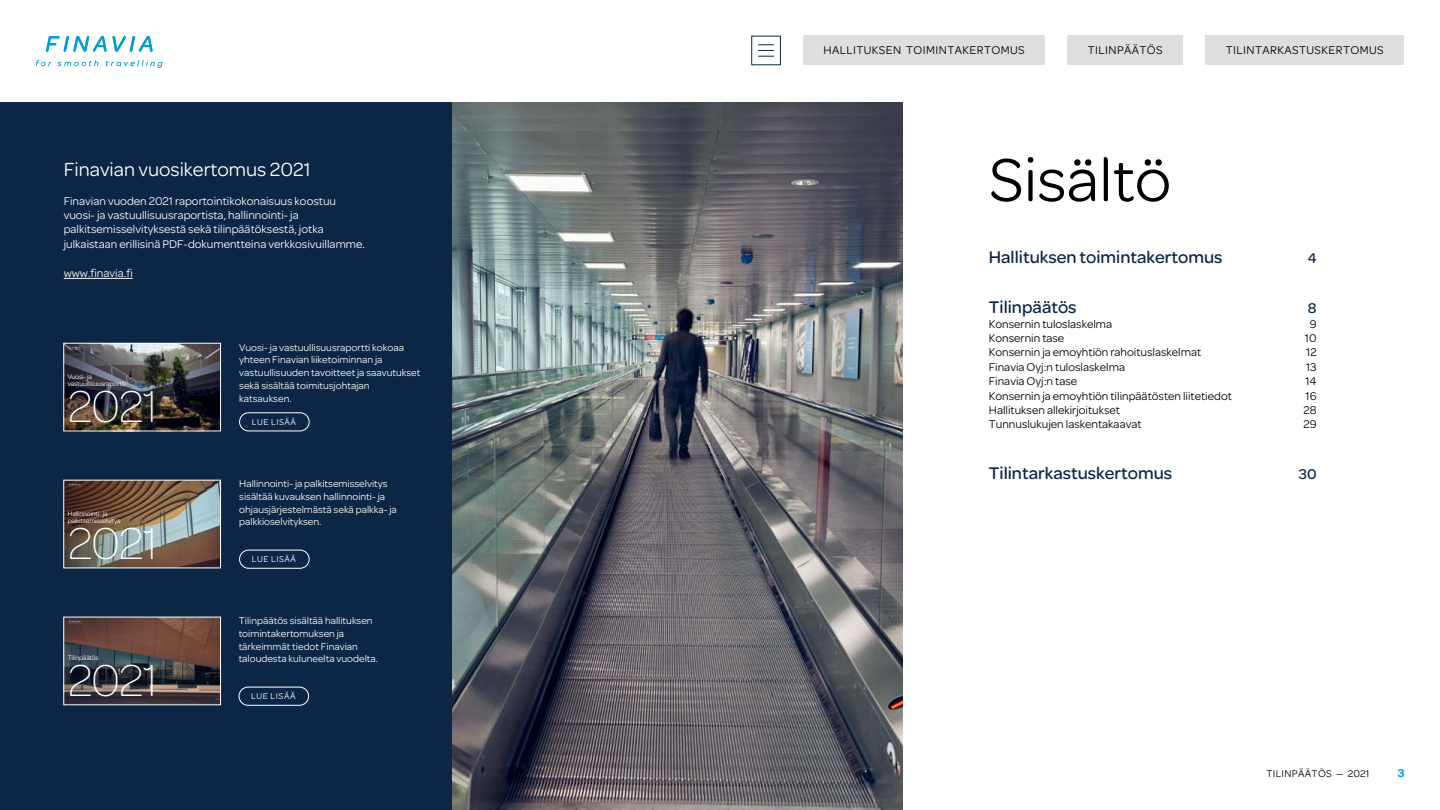
<style>
.page{position:relative;width:1440px;height:810px;background:#fff}
.page>*{position:absolute;margin:0;border:0;box-sizing:border-box;transform-origin:0 0}
.t1{font:64.5px "Omnes";color:#000}
.t2{font:200 47.85px "Omnes";letter-spacing:-.025em;color:#fff}
.t3{font:20.25px "Omnes";color:#fff}
.Sislu{font:500 18px "Omnes";color:#0c2645}
.Sislu-2{font:500 15px "Omnes";color:#0c2645}
.Sislu-3{font:12px "Omnes";color:#000}
.t4{font:12px/14.4px "Omnes";color:#fff}
.Sislu-4{font:12px "Omnes";letter-spacing:.035em;color:#000}
.t5{font:600 12px "Omnes";color:#009ed9}
.t6{font:10.5px/12.8px "Omnes";color:#fff}
.t7{font:10.5px "Omnes";letter-spacing:.035em;color:#000}
.t8{font:9px "Omnes";letter-spacing:.065em;color:#fff}
.t9{font:7.05px/7.2px "Omnes";letter-spacing:-.025em;color:#fff}
</style>
<div class="page">
<img style="left:451px;top:102px;width:451px;height:708px">
<div style="left:0;top:102px;width:451px;height:708px;background:#0c2645"></div>
<hr style="left:64px;top:278px;width:69px;height:1px;background:#fff">
<div style="left:239px;top:412px;width:70px;height:19px;border:1px solid #fff;border-radius:9px"></div>
<div style="left:239px;top:550px;width:70px;height:19px;border:1px solid #fff;border-radius:9px"></div>
<div style="left:239px;top:687px;width:70px;height:19px;border:1px solid #fff;border-radius:9px"></div>
<img style="left:190px;top:345px;width:29px;height:84px">
<img style="left:66px;top:345px;width:124px;height:84px">
<svg style="left:68px;top:347px;width:14px;height:4px"></svg>
<div style="left:64px;top:343px;width:157px;height:88px;border:1px solid #fff"></div>
<img style="left:153px;top:619px;width:66px;height:48px">
<svg style="left:66px;top:619px;width:87px;height:48px;background:#574543"></svg>
<svg style="left:66px;top:667px;width:153px;height:36px;background:#3c373c"></svg>
<svg style="left:68px;top:621px;width:14px;height:4px"></svg>
<div style="left:67px;top:655px;width:32px;height:8px;background:#000;opacity:.2"></div>
<img style="left:202px;top:482px;width:17px;height:84px">
<img style="left:66px;top:482px;width:136px;height:84px">
<svg style="left:68px;top:484px;width:14px;height:4px"></svg>
<svg style="left:36px;top:60px;width:15px;height:6px"></svg>
<svg style="left:58px;top:60px;width:40px;height:6px"></svg>
<svg style="left:106px;top:60px;width:56px;height:8px"></svg>
<svg style="left:46px;top:36px;width:107px;height:16px"></svg>
<div style="left:803px;top:36px;width:242px;height:29px;background:#dddede"></div>
<div style="left:1206px;top:36px;width:198px;height:29px;background:#dddede"></div>
<div style="left:1068px;top:36px;width:115px;height:29px;background:#dddede"></div>
<svg style="left:759px;top:44px;width:15px;height:13px"></svg>
<div style="left:751px;top:36px;width:30px;height:29px;border:1px solid #0c2645"></div>
<h3 class="t3" style="left:64px;top:158px;width:248px">Finavian vuosikertomus 2021</h3>
<p class="t4" style="left:64px;top:194px;width:303px">Finavian vuoden 2021 raportointikokonaisuus koostuu vuosi- ja vastuullisuusraportista, hallinnointi- ja palkitsemisselvityksestä sekä tilinpäätöksestä, jotka julkaistaan erillisinä PDF-dokumentteina verkkosivuillamme.</p>
<p class="t4" style="left:64px;top:266px;width:71px">www.finavia.fi</p>
<p class="t9" style="left:68px;top:373px;width:60px">Vuosi- ja vastuullisuusraportti</p>
<h2 class="t2" style="left:68px;top:381px;width:92px">2021</h2>
<p class="t9" style="left:68px;top:510px;width:54px">Hallinnointi- ja palkitsemisselvitys</p>
<h2 class="t2" style="left:68px;top:518px;width:92px">2021</h2>
<p class="t9" style="left:68px;top:654px;width:33px">Tilinpäätös</p>
<h2 class="t2" style="left:68px;top:655px;width:92px">2021</h2>
<p class="t6" style="left:239px;top:341px;width:183px">Vuosi- ja vastuullisuusraportti kokoaa yhteen Finavian liiketoiminnan ja vastuullisuuden tavoitteet ja saavutukset sekä sisältää toimitusjohtajan katsauksen.</p>
<p class="t8" style="left:252px;top:417px;width:46px">LUE LISÄÄ</p>
<p class="t6" style="left:239px;top:477px;width:159px">Hallinnointi- ja palkitsemisselvitys sisältää kuvauksen hallinnointi- ja ohjausjärjestelmästä sekä palkka- ja palkkioselvityksen.</p>
<p class="t8" style="left:252px;top:554px;width:46px">LUE LISÄÄ</p>
<p class="t6" style="left:239px;top:614px;width:141px">Tilinpäätös sisältää hallituksen toimintakertomuksen ja tärkeimmät tiedot Finavian taloudesta kuluneelta vuodelta.</p>
<p class="t8" style="left:251px;top:691px;width:46px">LUE LISÄÄ</p>
<p class="Sislu-4" style="left:824px;top:44px;width:203px">HALLITUKSEN TOIMINTAKERTOMUS</p>
<p class="Sislu-4" style="left:1088px;top:44px;width:76px">TILINPÄÄTÖS</p>
<p class="Sislu-4" style="left:1226px;top:44px;width:159px">TILINTARKASTUSKERTOMUS</p>
<h1 class="t1" style="left:989px;top:144px;width:184px">Sisältö</h1>
<p class="Sislu" style="left:989px;top:247px;width:235px">Hallituksen toimintakertomus</p>
<p class="Sislu-2" style="left:1308px;top:249px;width:10px">4</p>
<p class="Sislu" style="left:989px;top:297px;width:89px">Tilinpäätös</p>
<p class="Sislu-2" style="left:1308px;top:300px;width:10px">8</p>
<p class="Sislu-3" style="left:989px;top:317px;width:125px">Konsernin tuloslaskelma</p>
<p class="Sislu-3" style="left:1310px;top:317px;width:8px">9</p>
<p class="Sislu-3" style="left:989px;top:331px;width:77px">Konsernin tase</p>
<p class="Sislu-3" style="left:1305px;top:331px;width:13px">10</p>
<p class="Sislu-3" style="left:989px;top:346px;width:214px">Konsernin ja emoyhtiön rahoituslaskelmat</p>
<p class="Sislu-3" style="left:1306px;top:346px;width:12px">12</p>
<p class="Sislu-3" style="left:989px;top:360px;width:138px">Finavia Oyj:n tuloslaskelma</p>
<p class="Sislu-3" style="left:1306px;top:360px;width:12px">13</p>
<p class="Sislu-3" style="left:989px;top:375px;width:90px">Finavia Oyj:n tase</p>
<p class="Sislu-3" style="left:1305px;top:375px;width:13px">14</p>
<p class="Sislu-3" style="left:989px;top:389px;width:245px">Konsernin ja emoyhtiön tilinpäätösten liitetiedot</p>
<p class="Sislu-3" style="left:1306px;top:389px;width:13px">16</p>
<p class="Sislu-3" style="left:989px;top:403px;width:133px">Hallituksen allekirjoitukset</p>
<p class="Sislu-3" style="left:1304px;top:403px;width:15px">28</p>
<p class="Sislu-3" style="left:989px;top:418px;width:154px">Tunnuslukujen laskentakaavat</p>
<p class="Sislu-3" style="left:1303px;top:418px;width:15px">29</p>
<p class="Sislu" style="left:989px;top:463px;width:185px">Tilintarkastuskertomus</p>
<p class="Sislu-2" style="left:1299px;top:465px;width:19px">30</p>
<p class="t7" style="left:1266px;top:768px;width:105px">TILINPÄÄTÖS — 2021</p>
<p class="t5" style="left:1398px;top:765px;width:8px">3</p>
</div>
